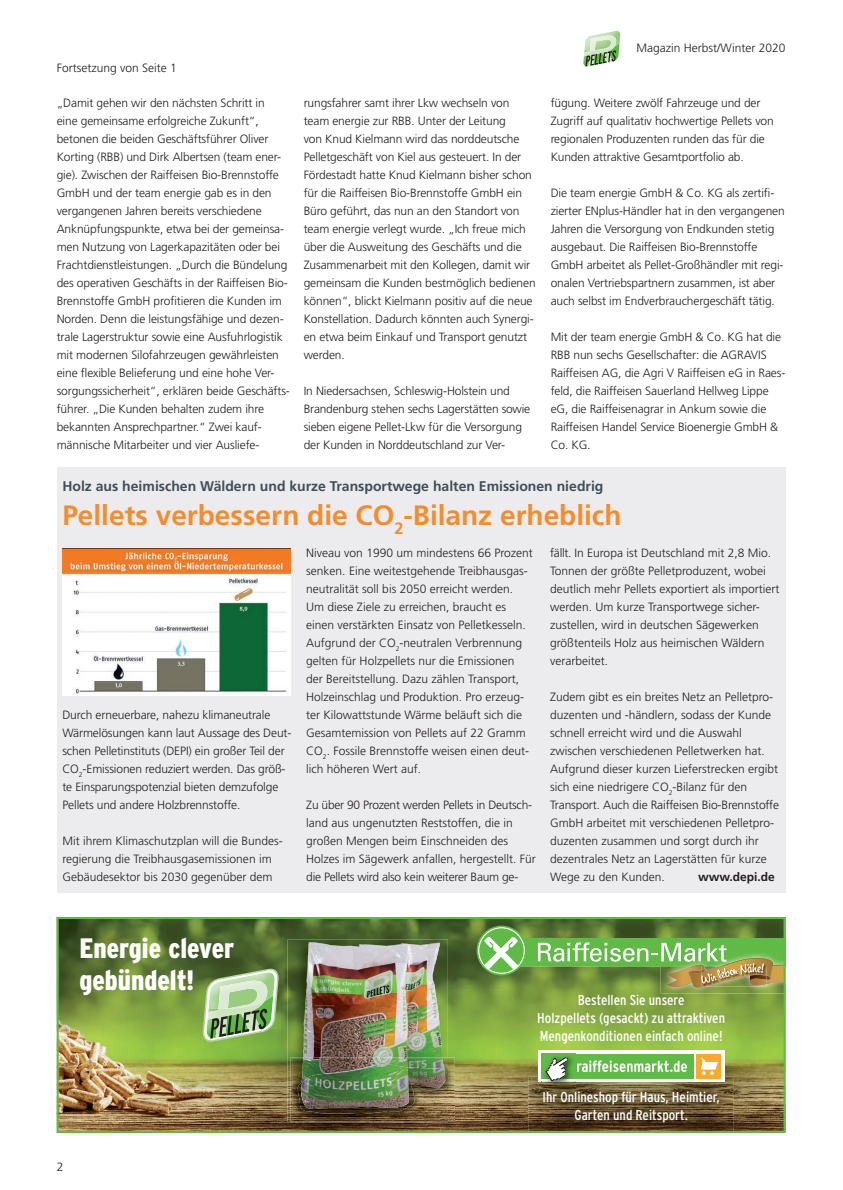
<style>
.page{position:relative;width:843px;height:1190px;background:#fff}
.page>*{position:absolute;margin:0;border:0;box-sizing:border-box;transform-origin:0 0}
.t1{font:900 condensed 28.1px/32.1px "Interstate";color:#fff}
.t2{font:700 28px "Frutiger LT Std";color:#f68c2c}
.t3{font:condensed 14.3px/18px "Interstate";color:#fff;text-align:center}
.t4{font:700 14px "Frutiger LT Std";color:#3d4f59}
.t5{font:300 12px/18px "Frutiger LT Std";letter-spacing:-.01em;color:#231f20}
.t6{font:700 12px "Frutiger LT Std";color:#231f20}
</style>
<div class="page">
<div style="left:57px;top:467px;width:728px;height:425px;background:#ececee"></div>
<svg style="left:583px;top:30px;width:38px;height:37px"></svg>
<img style="left:60px;top:920px;width:722px;height:210px">
<img style="left:528px;top:1076px;width:205px;height:54px">
<svg style="left:476px;top:925px;width:50px;height:50px"></svg>
<img style="left:660px;top:987px;width:122px;height:6px">
<svg style="left:479px;top:928px;width:303px;height:59px"></svg>
<div style="left:57px;top:917px;width:728px;height:216px;border:2px solid #60bb46"></div>
<img style="left:453px;top:1057px;width:2px;height:64px">
<img style="left:287px;top:939px;width:161px;height:183px">
<img style="left:292px;top:1058px;width:158px;height:62px">
<img style="left:408px;top:1082px;width:37px;height:21px">
<img style="left:303px;top:943px;width:5px;height:112px">
<img style="left:303px;top:1057px;width:139px;height:1px">
<img style="left:302px;top:1058px;width:143px;height:24px">
<img style="left:301px;top:1068px;width:85px;height:41px">
<svg style="left:203px;top:968px;width:75px;height:74px"></svg>
<svg style="left:538px;top:1050px;width:186px;height:31px"></svg>
<div style="left:541px;top:1053px;width:152px;height:25px;background:#60bb46"></div>
<svg style="left:577px;top:1060px;width:110px;height:12px"></svg>
<img style="left:542px;top:1078px;width:33px;height:11px">
<img style="left:544px;top:1056px;width:29px;height:22px">
<svg style="left:545px;top:1056px;width:23px;height:25px"></svg>
<div style="left:696px;top:1053px;width:25px;height:25px;background:#faa928"></div>
<svg style="left:700px;top:1057px;width:18px;height:18px"></svg>
<img style="left:62px;top:549px;width:228px;height:146px">
<p class="t5" style="left:57px;top:59px;width:122px">Fortsetzung von Seite 1</p>
<p class="t5" style="left:57px;top:94px;width:235px">„Damit gehen wir den nächsten Schritt in<br>eine gemeinsame erfolgreiche Zukunft“, betonen die beiden Geschäftsführer Oliver Korting (RBB) und Dirk Albertsen (team ener&shy;gie). Zwischen der Raiffeisen Bio-Brennstoffe GmbH und der team energie gab es in den vergangenen Jahren bereits verschiedene Anknüpfungspunkte, etwa bei der gemeinsa&shy;men Nutzung von Lagerkapazitäten oder bei Frachtdienstleistungen. „Durch die Bündelung des operativen Geschäfts in der Raiffeisen Bio-Brennstoffe GmbH profitieren die Kunden im Norden. Denn die leistungsfähige und dezen&shy;trale Lagerstruktur sowie eine Ausfuhrlogistik mit modernen Silofahrzeugen gewährleisten eine flexible Belieferung und eine hohe Ver&shy;sorgungssicherheit“, erklären beide Geschäfts&shy;führer. „Die Kunden behalten zudem ihre bekannten Ansprechpartner.“ Zwei kauf&shy;männische Mitarbeiter und vier Ausliefe-</p>
<p class="t5" style="left:304px;top:94px;width:233px">rungsfahrer samt ihrer Lkw wechseln von team energie zur RBB. Unter der Leitung<br>von Knud Kielmann wird das norddeutsche Pelletgeschäft von Kiel aus gesteuert. In der Fördestadt hatte Knud Kielmann bisher schon für die Raiffeisen Bio-Brennstoffe GmbH ein Büro geführt, das nun an den Standort von team energie verlegt wurde. „Ich freue mich über die Ausweitung des Geschäfts und die Zusammenarbeit mit den Kollegen, damit wir gemeinsam die Kunden bestmöglich bedienen können“, blickt Kielmann positiv auf die neue Konstellation. Dadurch könnten auch Synergi&shy;en etwa beim Einkauf und Transport genutzt werden.</p>
<p class="t5" style="left:304px;top:382px;width:228px">In Niedersachsen, Schleswig-Holstein und Brandenburg stehen sechs Lagerstätten sowie sieben eigene Pellet-Lkw für die Versorgung der Kunden in Norddeutschland zur Ver-</p>
<p class="t5" style="left:636px;top:39px;width:150px">Magazin Herbst/Winter 2020</p>
<p class="t5" style="left:550px;top:94px;width:225px">fügung. Weitere zwölf Fahrzeuge und der Zugriff auf qualitativ hochwertige Pellets von regionalen Produzenten runden das für die Kunden attraktive Gesamtportfolio ab.</p>
<p class="t5" style="left:550px;top:184px;width:236px">Die team energie GmbH &amp; Co. KG als zertifi&shy;zierter ENplus-Händler hat in den vergangenen Jahren die Versorgung von Endkunden stetig ausgebaut. Die Raiffeisen Bio-Brennstoffe GmbH arbeitet als Pellet-Großhändler mit regi&shy;onalen Vertriebspartnern zusammen, ist aber auch selbst im Endverbrauchergeschäft tätig.</p>
<p class="t5" style="left:550px;top:328px;width:236px">Mit der team energie GmbH &amp; Co. KG hat die RBB nun sechs Gesellschafter: die AGRAVIS Raiffeisen AG, die Agri V Raiffeisen eG in Raes&shy;feld, die Raiffeisen Sauerland Hellweg Lippe eG, die Raiffeisenagrar in Ankum sowie die Raiffeisen Handel Service Bioenergie GmbH &amp; Co. KG.</p>
<p class="t4" style="left:62px;top:478px;width:542px">Holz aus heimischen Wäldern und kurze Transportwege halten Emissionen niedrig</p>
<h2 class="t2" style="left:62px;top:498px;width:560px">Pellets verbessern die CO<sub>2</sub>-Bilanz erheblich</h2>
<p class="t5" style="left:62px;top:706px;width:230px">Durch erneuerbare, nahezu klimaneutrale Wärmelösungen kann laut Aussage des Deut&shy;schen Pelletinstituts (DEPI) ein großer Teil der CO<sub>2</sub>-Emissionen reduziert werden. Das größ&shy;te Einsparungspotenzial bieten demzufolge Pellets und andere Holzbrennstoffe.</p>
<p class="t5" style="left:62px;top:832px;width:222px">Mit ihrem Klimaschutzplan will die Bundes&shy;regierung die Treibhausgasemissionen im<br>Gebäudesektor bis 2030 gegenüber dem</p>
<p class="t5" style="left:306px;top:544px;width:228px">Niveau von 1990 um mindestens 66 Prozent senken. Eine weitestgehende Treibhausgas&shy;neutralität soll bis 2050 erreicht werden.<br>Um diese Ziele zu erreichen, braucht es einen verstärkten Einsatz von Pelletkesseln.<br>Aufgrund der CO<sub>2</sub>-neutralen Verbrennung gelten für Holzpellets nur die Emissionen der Bereitstellung. Dazu zählen Transport, Holzeinschlag und Produktion. Pro erzeug&shy;ter Kilowattstunde Wärme beläuft sich die Gesamtemission von Pellets auf 22 Gramm CO<sub>2</sub>. Fossile Brennstoffe weisen einen deut&shy;lich höheren Wert auf.</p>
<p class="t5" style="left:306px;top:796px;width:231px">Zu über 90 Prozent werden Pellets in Deutsch&shy;land aus ungenutzten Reststoffen, die in großen Mengen beim Einschneiden des Holzes im Sägewerk anfallen, hergestellt. Für die Pellets wird also kein weiterer Baum ge-</p>
<p class="t5" style="left:550px;top:544px;width:231px">fällt. In Europa ist Deutschland mit 2,8 Mio.<br>Tonnen der größte Pelletproduzent, wobei deutlich mehr Pellets exportiert als importiert werden. Um kurze Transportwege sicher&shy;zustellen, wird in deutschen Sägewerken größtenteils Holz aus heimischen Wäldern verarbeitet.</p>
<p class="t5" style="left:550px;top:688px;width:230px">Zudem gibt es ein breites Netz an Pelletpro&shy;duzenten und -händlern, sodass der Kunde schnell erreicht wird und die Auswahl zwischen verschiedenen Pelletwerken hat.<br>Aufgrund dieser kurzen Lieferstrecken ergibt sich eine niedrigere CO<sub>2</sub>-Bilanz für den Transport. Auch die Raiffeisen Bio-Brennstoffe GmbH arbeitet mit verschiedenen Pelletpro&shy;duzenten zusammen und sorgt durch ihr dezentrales Netz an Lagerstätten für kurze Wege zu den Kunden.</p>
<p class="t6" style="left:698px;top:870px;width:78px">www.depi.de</p>
<h1 class="t1" style="left:79px;top:931px;width:156px">Energie clever gebündelt!</h1>
<p class="t5" style="left:57px;top:1158px;width:8px">2</p>
<p class="t3" style="left:537px;top:991px;width:189px">Bestellen Sie unsere<br>Holzpellets (gesackt) zu attraktiven<br>Mengenkonditionen einfach online!</p>
<p class="t3" style="left:542px;top:1087px;width:179px">Ihr Onlineshop für Haus, Heimtier,<br>Garten und Reitsport.</p>
</div>
